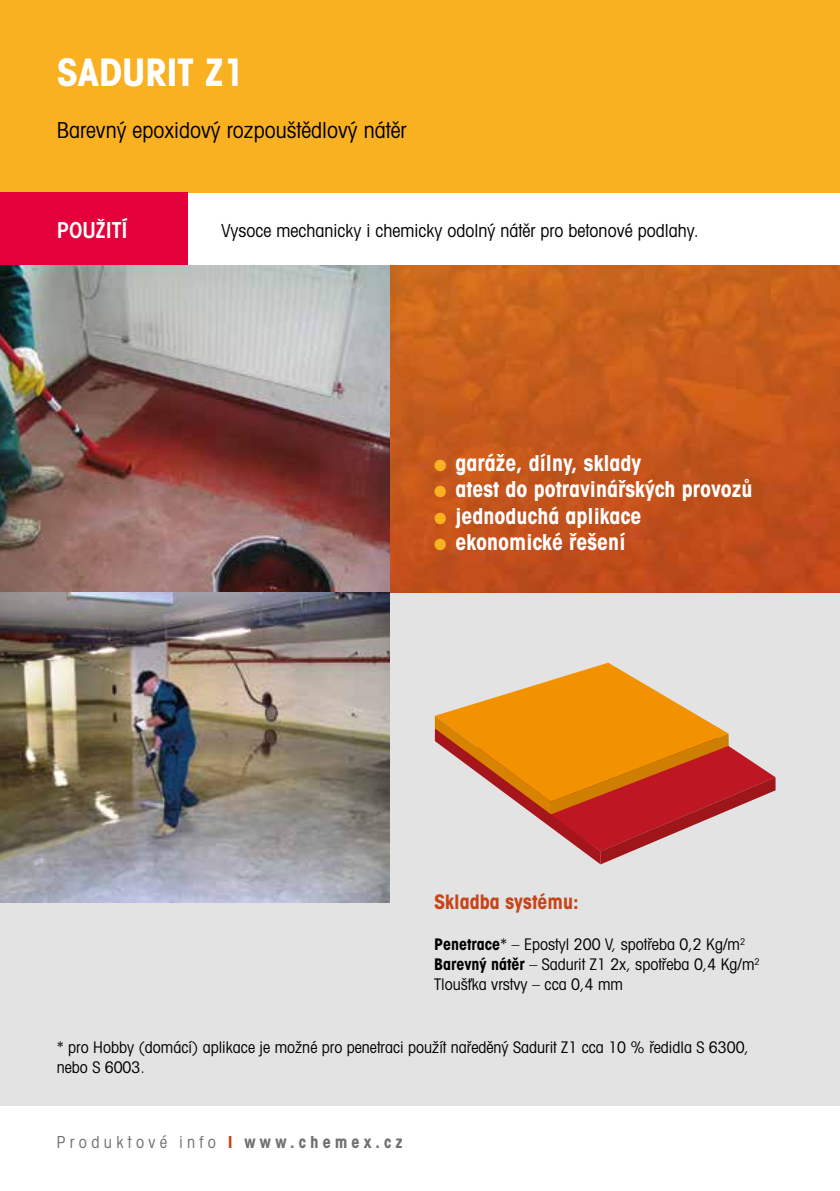
<style>
.page{position:relative;width:840px;height:1191px;background:#fff}
.page>*{position:absolute;margin:0;border:0;box-sizing:border-box;transform-origin:0 0}
.t1{font:700 condensed 38px "Avant Garde CE";color:#fff}
.t2{font:700 condensed 22px "Avant Garde CE";color:#fff}
.t3{font:condensed 22px "Avant Garde CE";color:#000}
.t4{font:600 condensed 22px "Avant Garde CE";color:#fff}
.t5{font:700 condensed 20px "Avant Garde CE";color:#c74417}
.t6{font:condensed 18px "Avant Garde CE";color:#000}
.t7{font:condensed 18px "Avant Gar Got Itc TEE";letter-spacing:.25em;color:#706f6f}
.t8{font:condensed 16px/20px "Avant Garde CE";color:#000}
.s1{color:#f9b122}
.s2{font-weight:700}
.s3{font-weight:700;color:#c74417}
</style>
<div class="page">
<div style="left:0;top:540px;width:839px;height:566px;background:#e3e3e3"></div>
<img style="left:389px;top:265px;width:450px;height:327px">
<div style="left:0;top:0;width:839px;height:193px;background:#f9b122"></div>
<img style="left:0;top:265px;width:389px;height:637px">
<svg style="left:435px;top:662px;width:264px;height:54px"></svg>
<svg style="left:434px;top:716px;width:341px;height:148px"></svg>
<div style="left:0;top:193px;width:187px;height:72px;background:#e4003a"></div>
<h1 class="t1" style="left:57px;top:50px;width:189px">SADURIT Z1</h1>
<h2 class="t3" style="left:57px;top:118px;width:351px">Barevný epoxidový rozpouštědlový nátěr</h2>
<h2 class="t4" style="left:57px;top:217px;width:72px">POUŽITÍ</h2>
<p class="t6" style="left:221px;top:220px;width:478px">Vysoce mechanicky i chemicky odolný nátěr pro betonové podlahy.</p>
<h2 class="t2" style="left:434px;top:450px;width:208px"><span class="s1">●</span> garáže, dílny, sklady</h2>
<h2 class="t2" style="left:434px;top:477px;width:320px"><span class="s1">●</span> atest do potravinářských provozů</h2>
<h2 class="t2" style="left:434px;top:503px;width:208px"><span class="s1">●</span> jednoduchá aplikace</h2>
<h2 class="t2" style="left:434px;top:529px;width:193px"><span class="s1">●</span> ekonomické řešení</h2>
<p class="t5" style="left:434px;top:890px;width:146px">Skladba systému:</p>
<p class="t8" style="left:434px;top:934px;width:327px"><span class="s2">Penetrace</span>* – Epostyl 200 V, spotřeba 0,2 Kg/m<sup>2<br></sup><span class="s2">Barevný nátěr</span> – Sadurit Z1 2x, spotřeba 0,4 Kg/m<sup>2<br></sup>Tloušťka vrstvy – cca 0,4 mm</p>
<p class="t8" style="left:57px;top:1037px;width:693px">* pro Hobby (domácí) aplikace je možné pro penetraci použít naředěný Sadurit Z1 cca 10 % ředidla S 6300, nebo S 6003.</p>
<p class="t7" style="left:57px;top:1131px;width:347px">Produktové info <span class="s3">I</span> <span class="s2">www.chemex.cz</span></p>
</div>
